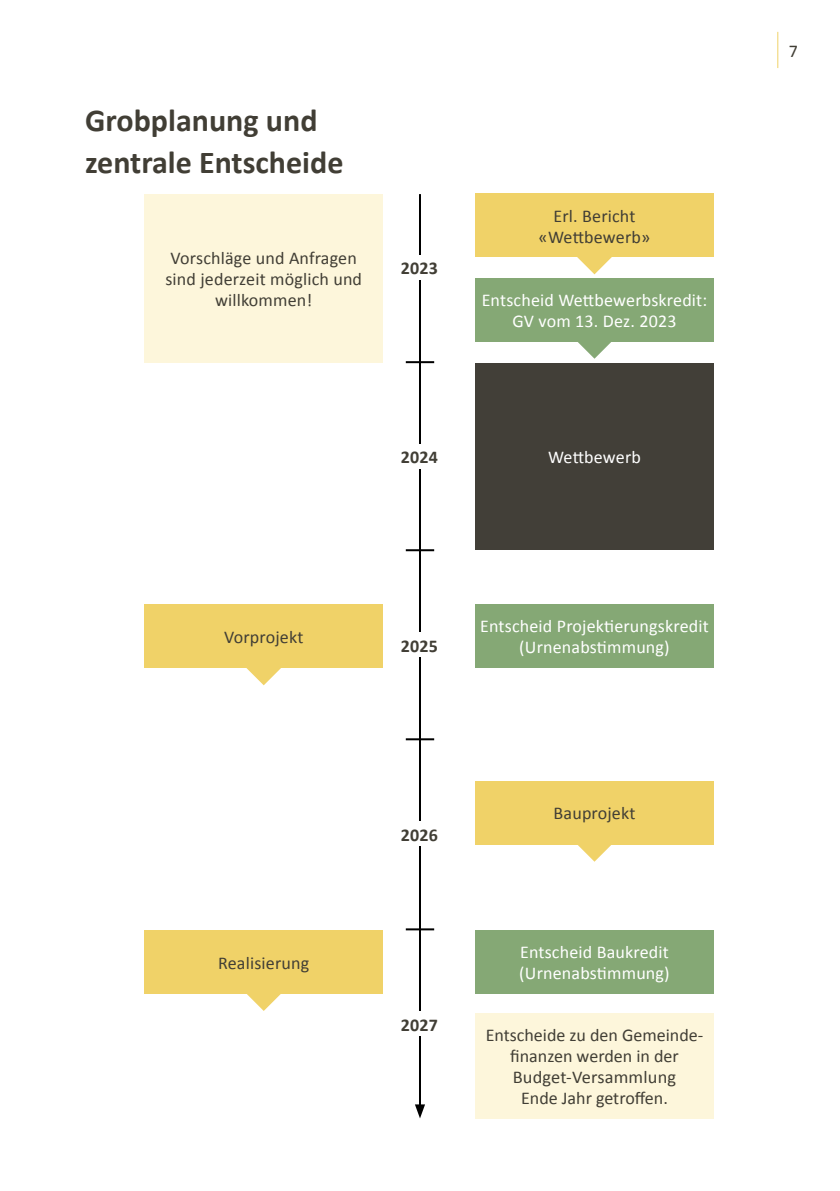
<style>
.page{position:relative;width:840px;height:1191px;background:#fff}
.page>*{position:absolute;margin:0;border:0;box-sizing:border-box;transform-origin:0 0}
.t1{font:700 32px/42px "Calibri";color:#413e35}
.t2{font:18px/21px "Calibri";letter-spacing:.01em;color:#413e35;text-align:center}
.t3{font:18px/21px "Calibri";letter-spacing:.01em;color:#fff;text-align:center}
.t4{font:700 18px "Calibri";letter-spacing:.01em;color:#413e35}
</style>
<div class="page">
<hr style="left:419px;top:194px;width:2px;height:913px;background:#000">
<svg style="left:415px;top:1104px;width:10px;height:14px"></svg>
<div style="left:395px;top:255px;width:48px;height:25px;background:#fff"></div>
<div style="left:395px;top:444px;width:48px;height:25px;background:#fff"></div>
<div style="left:395px;top:632px;width:48px;height:25px;background:#fff"></div>
<div style="left:395px;top:821px;width:48px;height:25px;background:#fff"></div>
<div style="left:395px;top:1011px;width:48px;height:25px;background:#fff"></div>
<hr style="left:405px;top:361px;width:29px;height:2px;background:#000">
<hr style="left:405px;top:549px;width:29px;height:2px;background:#000">
<hr style="left:405px;top:738px;width:29px;height:2px;background:#000">
<hr style="left:405px;top:928px;width:29px;height:2px;background:#000">
<div style="left:475px;top:194px;width:238px;height:63px;background:#f0d268"></div>
<div style="left:475px;top:278px;width:238px;height:63px;background:#85a875"></div>
<div style="left:475px;top:363px;width:238px;height:186px;background:#423f38"></div>
<div style="left:475px;top:604px;width:238px;height:63px;background:#85a875"></div>
<div style="left:144px;top:194px;width:239px;height:168px;background:#fdf6db"></div>
<div style="left:475px;top:930px;width:238px;height:63px;background:#85a875"></div>
<div style="left:475px;top:781px;width:238px;height:63px;background:#f0d268"></div>
<svg style="left:576px;top:844px;width:35px;height:17px"></svg>
<div style="left:144px;top:605px;width:239px;height:63px;background:#f0d268"></div>
<svg style="left:246px;top:668px;width:35px;height:17px"></svg>
<svg style="left:576px;top:341px;width:35px;height:18px"></svg>
<svg style="left:577px;top:257px;width:34px;height:17px"></svg>
<div style="left:475px;top:1013px;width:238px;height:105px;background:#fdf6db"></div>
<div style="left:144px;top:930px;width:239px;height:63px;background:#f0d268"></div>
<svg style="left:246px;top:993px;width:35px;height:18px"></svg>
<hr style="left:777px;top:32px;width:1px;height:36px;background:#f0d268">
<h1 class="t1" style="left:85px;top:98px;width:260px">Grobplanung und zentrale Entscheide</h1>
<p class="t2" style="left:165px;top:247px;width:198px">Vorschläge und Anfragen sind jederzeit möglich und willkommen!</p>
<p class="t4" style="left:400px;top:256px;width:39px">2023</p>
<p class="t2" style="left:538px;top:204px;width:113px">Erl. Bericht «Wettbewerb»</p>
<p class="t3" style="left:481px;top:289px;width:227px">Entscheid Wettbewerbskredit:<br>GV vom 13. Dez. 2023</p>
<p class="t4" style="left:400px;top:445px;width:39px">2024</p>
<p class="t3" style="left:547px;top:446px;width:94px">Wettbewerb</p>
<p class="t2" style="left:224px;top:626px;width:81px">Vorprojekt</p>
<p class="t2" style="left:218px;top:951px;width:93px">Realisierung</p>
<p class="t4" style="left:400px;top:633px;width:39px">2025</p>
<p class="t3" style="left:480px;top:615px;width:230px">Entscheid Projektierungskredit (Urnenabstimmung)</p>
<p class="t4" style="left:400px;top:822px;width:39px">2026</p>
<p class="t4" style="left:400px;top:1012px;width:39px">2027</p>
<p class="t2" style="left:553px;top:802px;width:83px">Bauprojekt</p>
<p class="t3" style="left:519px;top:941px;width:152px;text-align:left">Entscheid Baukredit (Urnenabstimmung)</p>
<p class="t2" style="left:485px;top:1024px;width:219px">Entscheide zu den Gemeinde&shy;finanzen werden in der<br>Budget-Versammlung<br>Ende Jahr getroffen.</p>
<p class="t2" style="left:788px;top:40px;width:11px">7</p>
</div>
